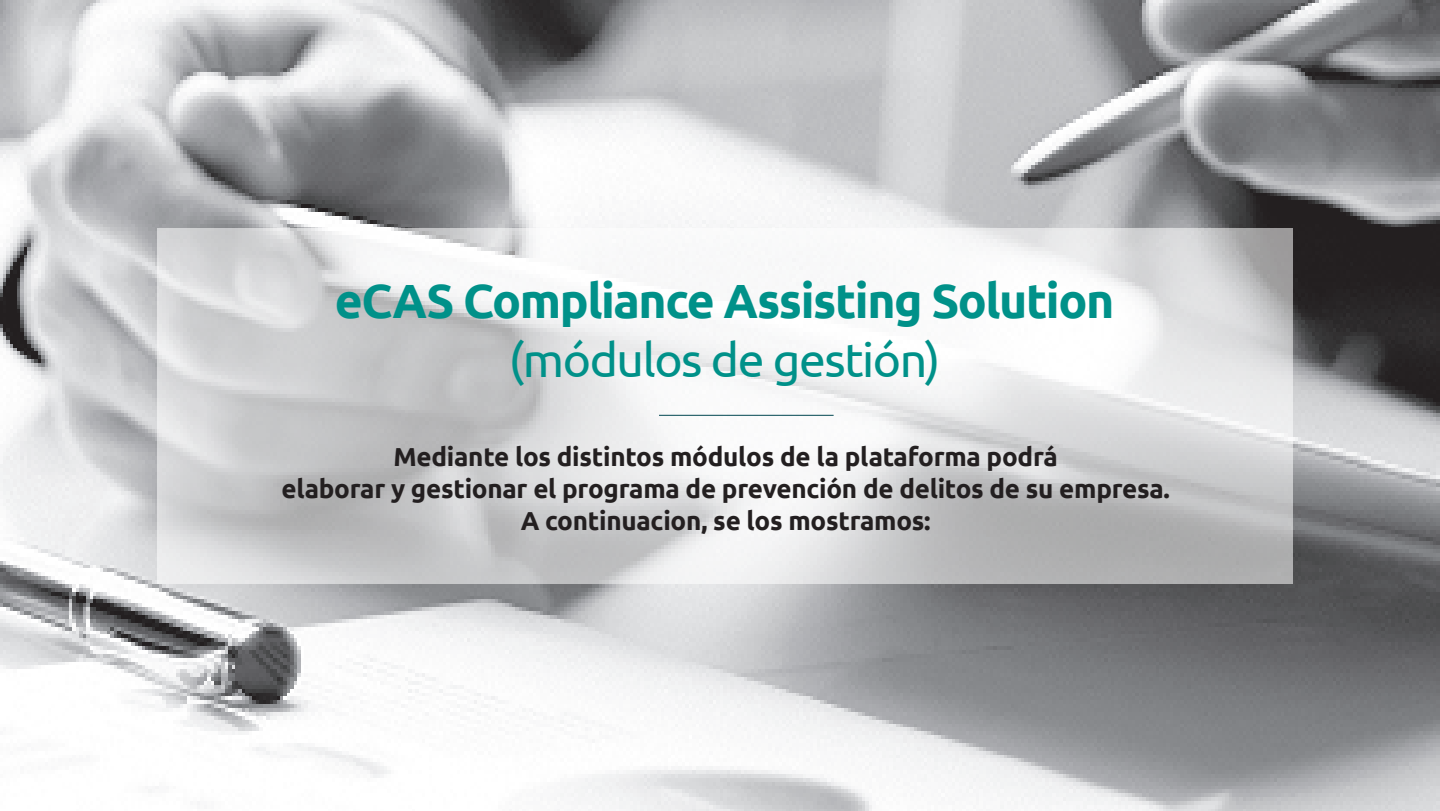
<style>
.page{position:relative;width:1440px;height:811px;background:#fff}
.page>*{position:absolute;margin:0;border:0;box-sizing:border-box;transform-origin:0 0}
.t1{font:700 48px "Ubuntu";letter-spacing:-.03em;color:#009189}
.t2{font:48px "Ubuntu";letter-spacing:-.03em;color:#009189}
.t3{font:700 26px/32px "Ubuntu";letter-spacing:-.01em;color:#231f20;text-align:center}
</style>
<div class="page">
<img style="left:0;top:0;width:1440px;height:811px">
<svg style="left:157px;top:227px;width:1135px;height:356px"></svg>
<hr style="left:659px;top:415px;width:175px;height:1px;background:#004650">
<h1 class="t1" style="left:335px;top:271px;width:781px">eCAS Compliance Assisting Solution</h1>
<h1 class="t2" style="left:509px;top:331px;width:433px">(módulos de gestión)</h1>
<p class="t3" style="left:281px;top:440px;width:890px">Mediante los distintos módulos de la plataforma podrá<br>elaborar y gestionar el programa de prevención de delitos de su empresa.<br>A continuacion, se los mostramos:</p>
</div>
